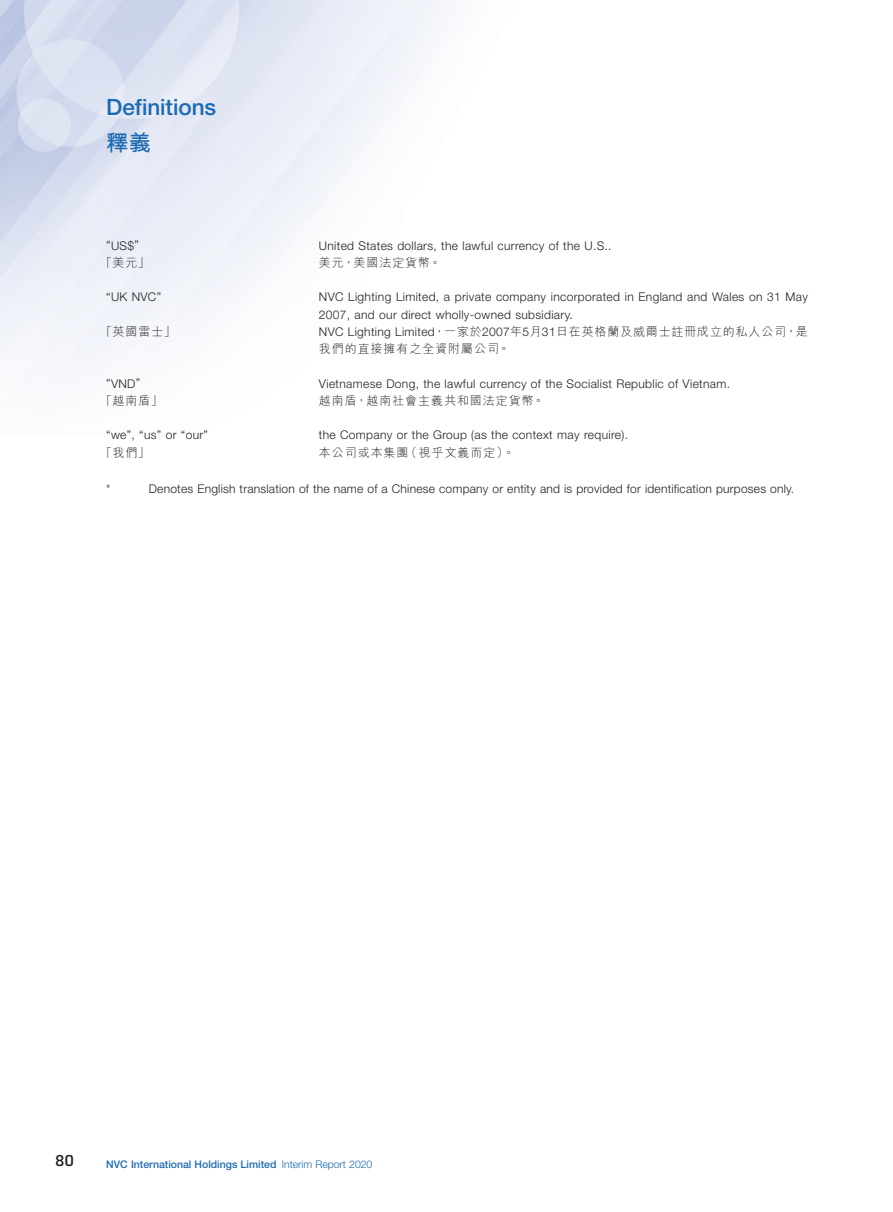
<style>
.page{position:relative;width:893px;height:1212px;background:#fff}
.page>*{position:absolute;margin:0;border:0;box-sizing:border-box;transform-origin:0 0}
.t1{font:500 22.5px "Helvetica Neue LT Std";color:#1c6ab2}
.t2{font:700 22.5px "M Hei HK";color:#1c6ab2}
.t3{font:15px "Hermes";color:#231f20}
.Body_Text{font:300 12px/17.2px "Helvetica Neue LT Std";letter-spacing:.03em;color:#231f20}
.Body_Text-2{font:300 12px/17.2px "M Hei HK";letter-spacing:.08em;color:#231f20}
.t4{font:500 10.5px "Helvetica Neue LT Std";color:#1c6ab2}
.s1{font-family:"Helvetica Neue LT Std"}
.s2{font-weight:300}
</style>
<div class="page">
<h1 class="t1" style="left:106px;top:94px;width:112px">Definitions</h1>
<h1 class="t2" style="left:106px;top:126px;width:47px">釋義</h1>
<p class="Body_Text" style="left:106px;top:236px;width:34px">“US$”</p>
<p class="Body_Text" style="left:319px;top:236px;width:294px">United States dollars, the lawful currency of the U.S..</p>
<p class="Body_Text-2" style="left:100px;top:254px;width:51px">「美元」</p>
<p class="Body_Text-2" style="left:319px;top:254px;width:124px">美元，美國法定貨幣。</p>
<p class="Body_Text" style="left:106px;top:288px;width:56px">“UK NVC”</p>
<p class="Body_Text" style="left:319px;top:288px;width:491px">NVC Lighting Limited, a private company incorporated in England and Wales on 31 May<br>2007, and our direct wholly-owned subsidiary.</p>
<p class="Body_Text-2" style="left:100px;top:323px;width:77px">「英國雷士」</p>
<p class="Body_Text-2" style="left:319px;top:323px;width:491px"><span class="s1">NVC Lighting Limited</span>，一家於<span class="s1">2007</span>年<span class="s1">5</span>月<span class="s1">31</span>日在英格蘭及威爾士註冊成立的私人公司，是我們的直接擁有之全資附屬公司。</p>
<p class="Body_Text" style="left:106px;top:374px;width:35px">“VND”</p>
<p class="Body_Text" style="left:319px;top:374px;width:413px">Vietnamese Dong, the lawful currency of the Socialist Republic of Vietnam.</p>
<p class="Body_Text-2" style="left:100px;top:392px;width:64px">「越南盾」</p>
<p class="Body_Text-2" style="left:319px;top:392px;width:227px">越南盾，越南社會主義共和國法定貨幣。</p>
<p class="Body_Text" style="left:106px;top:426px;width:103px">“we”, “us” or “our”</p>
<p class="Body_Text" style="left:319px;top:426px;width:311px">the Company or the Group (as the context may require).</p>
<p class="Body_Text-2" style="left:100px;top:443px;width:51px">「我們」</p>
<p class="Body_Text-2" style="left:319px;top:443px;width:197px">本公司或本集團（視乎文義而定）。</p>
<p class="Body_Text" style="left:106px;top:480px;width:6px">*</p>
<p class="Body_Text" style="left:149px;top:480px;width:647px">Denotes English translation of the name of a Chinese company or entity and is provided for identification purposes only.</p>
<p class="t3" style="left:55px;top:1151px;width:21px">80</p>
<p class="t4" style="left:106px;top:1158px;width:268px">NVC International Holdings Limited <span class="s2">Interim Report 2020</span></p>
</div>
